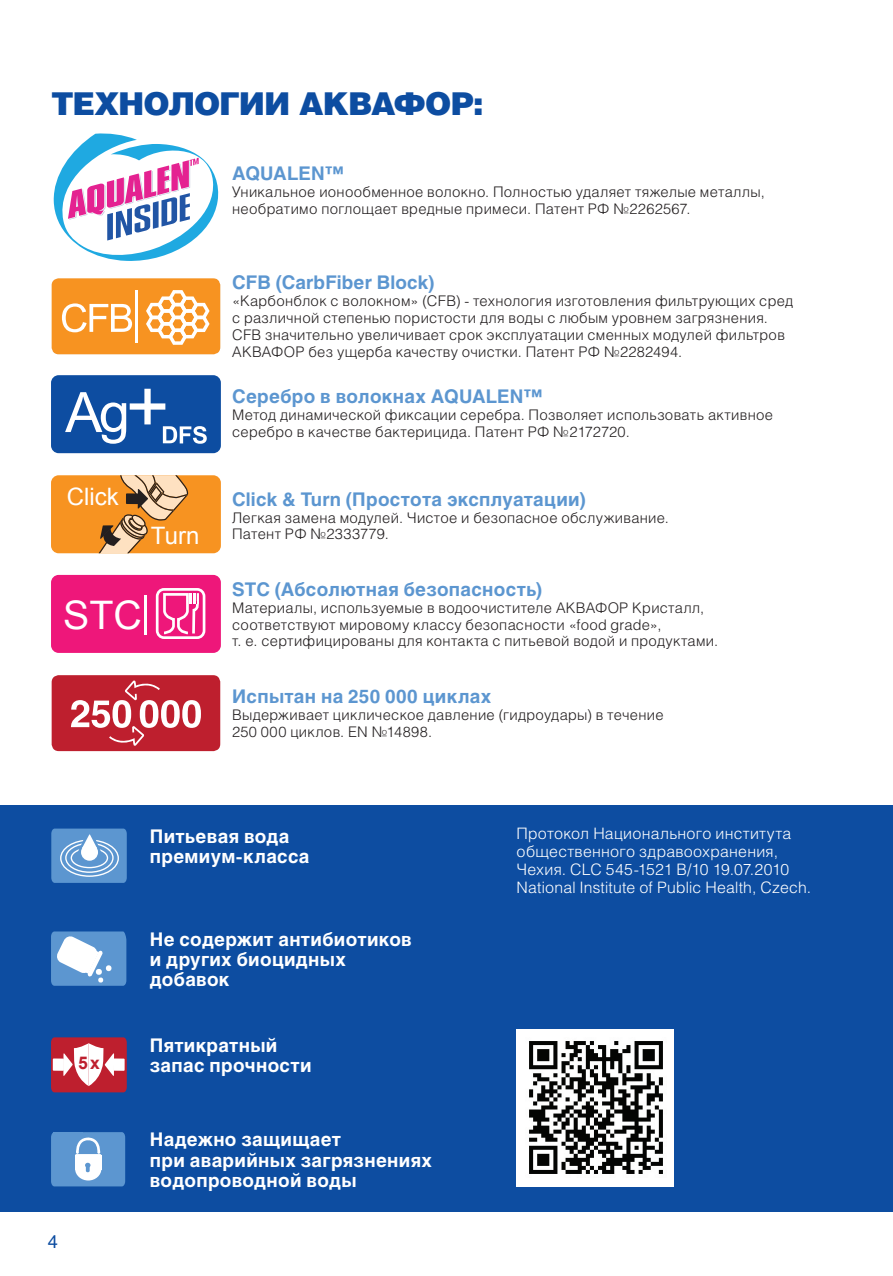
<style>
.page{position:relative;width:893px;height:1276px;background:#fff}
.page>*{position:absolute;margin:0;border:0;box-sizing:border-box;transform-origin:0 0}
.t1{font:39.38px "Arial";color:#fff}
.t2{font:31.5px "Helios Black C";letter-spacing:-.035em;color:#0d4da1}
.t3{font:24.07px "Arial";color:#fff}
.t4{font:700 18.68px/20.2px "Helios";letter-spacing:.015em;color:#fff}
.t5{font:700 18.68px "Helios";letter-spacing:.015em;color:#5c96d0}
.t6{font:18px "Helios";color:#0d4da1}
.t7{font:700 17.55px "Arial";color:#be1f2e}
.t8{font:300 15.75px/18px "Helios";letter-spacing:.015em;color:#fff}
.t9{font:300 14.62px/16.9px "Helios";letter-spacing:.02em;color:#231f20}
</style>
<div class="page">
<div style="left:0;top:805px;width:893px;height:407px;background:#0d4da1"></div>
<svg style="left:51px;top:828px;width:76px;height:55px;background:#75a5d6"></svg>
<svg style="left:51px;top:1132px;width:74px;height:54px;background:#78a8d8"></svg>
<svg style="left:51px;top:931px;width:75px;height:54px;background:#8ab3dd"></svg>
<svg style="left:51px;top:1037px;width:76px;height:55px;background:#d16b76"></svg>
<div style="left:517px;top:1029px;width:157px;height:157px;background:#fff"></div>
<img style="left:529px;top:1041px;width:134px;height:133px">
<div style="left:51px;top:278px;width:170px;height:77px;border:1px solid #fff;border-radius:7px"></div>
<div style="left:52px;top:278px;width:168px;height:76px;background:#f79321;border-radius:7px"></div>
<svg style="left:62px;top:303px;width:70px;height:29px"></svg>
<svg style="left:146px;top:290px;width:64px;height:55px"></svg>
<hr style="left:135px;top:290px;width:3px;height:53px;background:#fff">
<div style="left:52px;top:675px;width:168px;height:76px;background:#be1f2e;border-radius:7px"></div>
<svg style="left:71px;top:680px;width:130px;height:65px"></svg>
<div style="left:51px;top:575px;width:170px;height:78px;background:#ee177a;border-radius:8px"></div>
<hr style="left:144px;top:595px;width:3px;height:39px;background:#fff">
<svg style="left:155px;top:588px;width:51px;height:51px"></svg>
<div style="left:51px;top:475px;width:170px;height:78px;background:#f79321;border-radius:8px"></div>
<svg style="left:99px;top:475px;width:89px;height:78px"></svg>
<div style="left:51px;top:375px;width:170px;height:78px;background:#0d4da1;border-radius:8px"></div>
<svg style="left:65px;top:389px;width:142px;height:55px"></svg>
<svg style="left:53px;top:133px;width:166px;height:128px"></svg>
<h2 class="t2" style="left:51px;top:84px;width:434px">технологии АКВАФОР:</h2>
<p class="t5" style="left:232px;top:163px;width:113px">AQUALEN™</p>
<p class="t9" style="left:232px;top:183px;width:534px">Уникальное ионообменное волокно. Полностью удаляет тяжелые металлы, необратимо поглощает вредные примеси. Патент РФ №2262567.</p>
<h3 class="t3" style="left:67px;top:480px;width:53px">Click</h3>
<h3 class="t3" style="left:151px;top:520px;width:50px">Turn</h3>
<h1 class="t1" style="left:63px;top:589px;width:80px">STC</h1>
<p class="t5" style="left:232px;top:271px;width:204px">CFB (CarbFiber Block)</p>
<p class="t9" style="left:232px;top:292px;width:563px">«Карбонблок с волокном» (CFB) - технология изготовления фильтрующих сред с различной степенью пористости для воды с любым уровнем загрязнения.<br>CFB значительно увеличивает срок эксплуатации сменных модулей фильтров Акв</p>
<p class="t9" style="left:262px;top:343px;width:422px">афо р без ущерба качеству очистки. Патент РФ №2282494.</p>
<p class="t5" style="left:232px;top:385px;width:312px">Серебро в волокнах AQUALEN™</p>
<p class="t9" style="left:232px;top:406px;width:542px">Метод динамической фиксации серебра. Позволяет использовать активное серебро в качестве бактерицида. Патент РФ №2172720.</p>
<p class="t5" style="left:232px;top:488px;width:355px">Сlick &amp; Turn (Простота эксплуатации)</p>
<p class="t9" style="left:232px;top:509px;width:438px">Легкая замена модулей. Чистое и безопасное обслуживание.<br>Патент РФ №2333779.</p>
<p class="t5" style="left:232px;top:578px;width:312px">STC (Абсолютная безопасность)</p>
<p class="t9" style="left:232px;top:599px;width:335px">Материалы, используемые в водоочистителе Акв</p>
<p class="t9" style="left:232px;top:599px;width:487px;text-indent:354px">афор Кристалл, соответствуют мировому классу безопасности «food grade»,<br>т. е. сертифицированы для контакта с питьевой водой и продуктами.</p>
<p class="t5" style="left:232px;top:686px;width:261px">Испытан на 250 000 циклах</p>
<p class="t9" style="left:232px;top:706px;width:433px">Выдерживает циклическое давление (гидроудары) в течение<br>250 000 циклов. EN №14898.</p>
<p class="t7" style="left:78px;top:1051px;width:23px">5 x</p>
<p class="t6" style="left:48px;top:1230px;width:12px">4</p>
<p class="t4" style="left:150px;top:826px;width:161px">Питьевая вода премиум-класса</p>
<p class="t4" style="left:150px;top:929px;width:263px">Не содержит антибиотиков и других биоцидных добавок</p>
<p class="t4" style="left:150px;top:1035px;width:163px">Пятикратный запас прочности</p>
<p class="t4" style="left:150px;top:1129px;width:284px">Надежно защищает<br>при аварийных загрязнениях водопроводной воды</p>
<p class="t8" style="left:517px;top:823px;width:296px">Протокол Национального института общественного здравоохранения, Чехия. CLC 545-1521 B/10 19.07.2010<br>National Institute of Public Health, Czech.</p>
</div>
